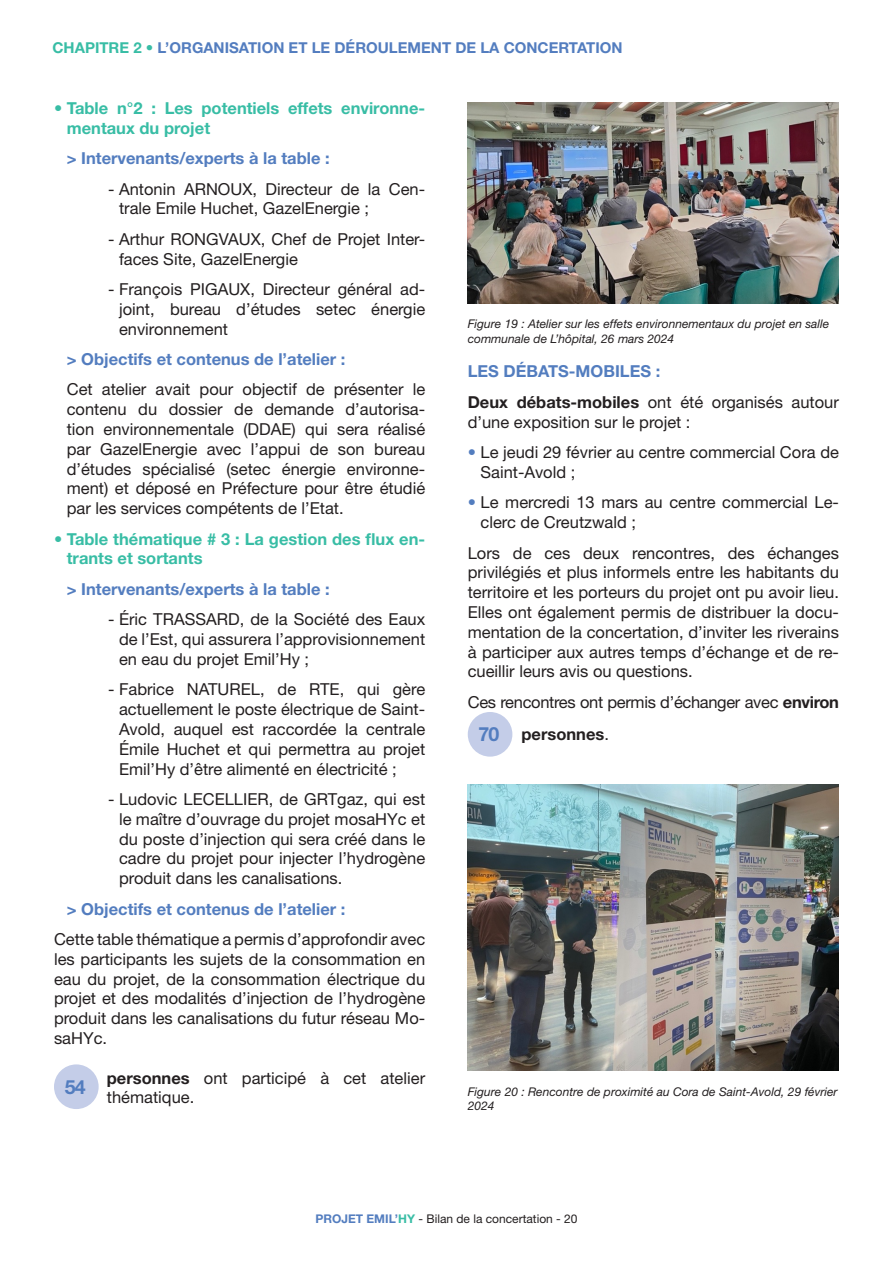
<style>
.page{position:relative;width:893px;height:1263px;background:#fff}
.page>*{position:absolute;margin:0;border:0;box-sizing:border-box;transform-origin:0 0}
.t1{font:700 19.5px "Helvetica Neue LT Std";color:#537dbf}
.t2{font:16.5px/19.8px "Helvetica Neue LT Std";color:#231f20;text-align:justify}
.t3{font:700 16.5px "Helvetica Neue LT Std";color:#537dbf}
.t4{font:700 16.5px/19.8px "Helvetica Neue LT Std";color:#38bda5}
.t5{font:16.5px "Helvetica Neue LT Std";letter-spacing:-.02em;color:#231f20}
.t6{font:700 16.5px "Helvetica Neue LT Std";color:#231f20}
.t7{font:700 15px "Helvetica Neue LT Std";color:#537dbf}
.t8{font:italic 12px/14.4px "Helvetica Neue LT Std";color:#231f20}
.t9{font:12px "Helvetica Neue LT Std";color:#231f20}
.s1{color:#38bda5}
.s2{font-weight:400}
.s3{font-weight:700}
.s4{font-weight:700;color:#537dbf}
.s5{color:#537dbf}
.s6{font-weight:700;color:#38bda5}
</style>
<div class="page">
<div style="left:54px;top:1064px;width:45px;height:45px;background:#c4cde8;border-radius:50%"></div>
<img style="left:468px;top:102px;width:371px;height:201px">
<div style="left:468px;top:712px;width:44px;height:45px;background:#c4cde8;border-radius:50%"></div>
<img style="left:468px;top:784px;width:371px;height:287px">
<p class="t7" style="left:53px;top:39px;width:572px"><span class="s1">CHAPITRE 2 •</span> L’ORGANISATION ET LE DÉROULEMENT DE LA CONCERTATION</p>
<p class="t4" style="left:67px;top:98px;width:360px;text-indent:-13px"><span class="s2">•</span> Table n°2 : Les potentiels effets environne&shy;mentaux du projet</p>
<p class="t3" style="left:67px;top:148px;width:264px">&gt; Intervenants/experts à la table :</p>
<p class="t2" style="left:119px;top:178px;width:308px;text-indent:-11px">- Antonin ARNOUX, Directeur de la Cen&shy;trale Emile Huchet, GazelEnergie ;</p>
<p class="t2" style="left:119px;top:229px;width:308px;text-indent:-11px">- Arthur RONGVAUX, Chef de Projet Inter&shy;faces Site, GazelEnergie</p>
<p class="t2" style="left:119px;top:279px;width:308px;text-indent:-11px">- François PIGAUX, Directeur général ad&shy;joint, bureau d’études setec énergie environnement</p>
<p class="t3" style="left:67px;top:349px;width:280px">&gt; Objectifs et contenus de l’atelier :</p>
<p class="t2" style="left:67px;top:379px;width:360px">Cet atelier avait pour objectif de présenter le contenu du dossier de demande d’autorisa&shy;tion environnementale (DDAE) qui sera réalisé par GazelEnergie avec l’appui de son bureau d’études spécialisé (setec énergie environne&shy;ment) et déposé en Préfecture pour être étudié par les services compétents de l’Etat.</p>
<p class="t4" style="left:67px;top:528px;width:360px;text-indent:-13px"><span class="s2">•</span> Table thématique # 3 : La gestion des flux en&shy;trants et sortants</p>
<p class="t3" style="left:67px;top:579px;width:264px">&gt; Intervenants/experts à la table :</p>
<p class="t2" style="left:119px;top:609px;width:308px;text-indent:-11px">- Éric TRASSARD, de la Société des Eaux de l’Est, qui assurera l’approvisionnement en eau du projet Emil’Hy ;</p>
<p class="t2" style="left:119px;top:679px;width:308px;text-indent:-11px">- Fabrice NATUREL, de RTE, qui gère actuellement le poste électrique de Saint-Avold, auquel est raccordée la centrale Émile Huchet et qui permettra au projet Emil’Hy d’être alimenté en électricité ;</p>
<p class="t2" style="left:119px;top:789px;width:308px;text-indent:-11px">- Ludovic LECELLIER, de GRTgaz, qui est le maître d’ouvrage du projet mosaHYc et du poste d’injection qui sera créé dans le cadre du projet pour injecter l’hydrogène produit dans les canalisations.</p>
<p class="t3" style="left:67px;top:898px;width:280px">&gt; Objectifs et contenus de l’atelier :</p>
<p class="t2" style="left:54px;top:929px;width:373px">Cette table thématique a permis d’approfondir avec les participants les sujets de la consommation en eau du projet, de la consommation électrique du projet et des modalités d’injection de l’hydrogène produit dans les canalisations du futur réseau Mo&shy;saHYc.</p>
<p class="t1" style="left:65px;top:1075px;width:22px">54</p>
<p class="t2" style="left:107px;top:1067px;width:320px"><span class="s3">personnes</span> ont participé à cet atelier thématique.</p>
<p class="t8" style="left:468px;top:317px;width:363px">Figure 19 : Atelier sur les effets environnementaux du projet en salle communale de L’hôpital, 26 mars 2024</p>
<p class="t2" style="left:468px;top:356px;width:373px;line-height:30.5px"><span class="s4">LES DÉBATS-MOBILES :<br></span><span class="s3">Deux débats-mobiles</span> ont été organisés autour</p>
<p class="t2" style="left:468px;top:412px;width:224px">d’une exposition sur le projet :</p>
<p class="t2" style="left:481px;top:442px;width:360px;text-indent:-13px"><span class="s5">•</span> Le jeudi 29 février au centre commercial Cora de<br>Saint-Avold ;</p>
<p class="t2" style="left:481px;top:492px;width:360px;text-indent:-13px"><span class="s5">•</span> Le mercredi 13 mars au centre commercial Le&shy;clerc de Creutzwald ;</p>
<p class="t2" style="left:468px;top:543px;width:373px">Lors de ces deux rencontres, des échanges privilégiés et plus informels entre les habitants du territoire et les porteurs du projet ont pu avoir lieu.<br>Elles ont également permis de distribuer la docu&shy;mentation de la concertation, d’inviter les riverains à participer aux autres temps d’échange et de re&shy;cueillir leurs avis ou questions.</p>
<p class="t5" style="left:468px;top:692px;width:373px">Ces rencontres ont permis d’échanger avec <span class="s3">environ</span></p>
<p class="t1" style="left:479px;top:722px;width:22px">70</p>
<p class="t6" style="left:522px;top:723px;width:89px">personnes<span class="s2">.</span></p>
<p class="t8" style="left:468px;top:1084px;width:371px">Figure 20 : Rencontre de proximité au Cora de Saint-Avold, 29 février<br>2024</p>
<p class="t9" style="left:315px;top:1212px;width:264px"><span class="s4">PROJET EMIL’</span><span class="s6">HY</span> - Bilan de la concertation - 20</p>
</div>
